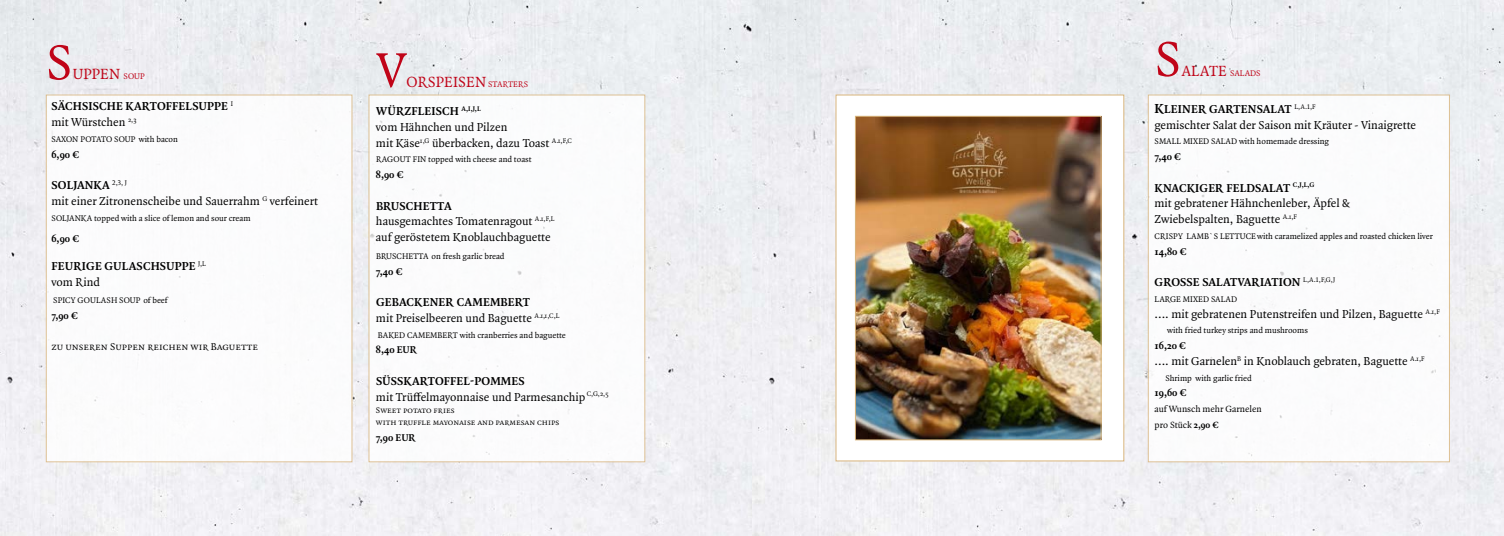
<style>
.page{position:relative;width:1504px;height:536px;background:#fff}
.page>*{position:absolute;margin:0;border:0;box-sizing:border-box;transform-origin:0 0}
.t1{font:52.5px "Quadraat Pro";color:#c00418}
.t2{font:15.75px "Quadraat Pro";letter-spacing:.01em;color:#c00418}
.t3{font:12.25px/15.8px "Quadraat Pro";color:#000}
.t4{font:700 12.25px/15.8px "Quadraat Pro";letter-spacing:.01em;color:#000}
.t5{font:700 10.5px "Quadraat Pro";color:#000}
.t6{font:10.5px "Quadraat Pro";color:#000}
.t7{font:9.62px/15.8px "Quadraat Pro";letter-spacing:-.005em;color:#000}
.t8{font:8.75px/12.2px "Quadraat Pro";letter-spacing:.005em;color:#000}
.t9{font:8.75px "Quadraat Pro";letter-spacing:.01em;color:#c00418}
.s1{font-size:8.75px}
.s2{font-weight:400}
.s3{font-weight:700}
.s4{font-size:15.75px}
.s5{font-weight:700;font-size:14px}
</style>
<div class="page">
<img style="left:0;top:0;width:1503px;height:536px">
<div style="left:368px;top:95px;width:277px;height:367px;background:#fff;border:1px solid #d9b57c"></div>
<div style="left:46px;top:95px;width:306px;height:367px;background:#fff;border:1px solid #d9b57c"></div>
<div style="left:835px;top:95px;width:289px;height:366px;background:#fff;border:1px solid #d9b57c"></div>
<img style="left:856px;top:118px;width:243px;height:320px">
<div style="left:854px;top:116px;width:247px;height:324px;border:1px solid #d9b57c"></div>
<div style="left:1147px;top:95px;width:302px;height:367px;background:#fff;border:1px solid #d9b57c"></div>
<h1 class="t1" style="left:46px;top:27px;width:28px">S</h1>
<p class="t2" style="left:73px;top:64px;width:74px">UPPEN <span class="s1">SOUP</span></p>
<p class="t4" style="left:51px;top:98px;width:183px">SÄCHSISCHE KARTOFFELSUPPE <sup>I </sup><span class="s2">mit Würstchen</span> <sup>2,3</sup></p>
<p class="t8" style="left:52px;top:133px;width:128px">SAXON POTATO SOUP with bacon</p>
<p class="t5" style="left:51px;top:147px;width:29px">6,90 €</p>
<p class="t3" style="left:51px;top:177px;width:268px"><span class="s3">SOLJANKA</span> <sup>2,3,</sup> <sup>J<br></sup>mit einer Zitronenscheibe und Sauerrahm <sup>G</sup> verfeinert</p>
<p class="t8" style="left:52px;top:212px;width:201px">SOLJANKA topped with a slice of lemon and sour cream</p>
<p class="t5" style="left:51px;top:231px;width:29px">6,90 €</p>
<p class="t4" style="left:51px;top:258px;width:156px">FEURIGE GULASCHSUPPE <sup>J,L </sup><span class="s2">vom Rind</span></p>
<p class="t8" style="left:53px;top:294px;width:117px">SPICY GOULASH SOUP of beef</p>
<p class="t5" style="left:51px;top:308px;width:28px">7,90 €</p>
<p class="t6" style="left:51px;top:340px;width:208px">zu unseren Suppen reichen wir Baguette</p>
<h1 class="t1" style="left:376px;top:35px;width:32px">V</h1>
<p class="t2" style="left:406px;top:71px;width:123px">ORSPEISEN <span class="s1">STARTERS</span></p>
<p class="t3" style="left:376px;top:103px;width:197px"><span class="s3">WÜRZFLEISCH</span> <sup>A,I,J,L<br></sup>vom Hähnchen und Pilzen<br>mit Käse<sup>1,G</sup> überbacken, dazu Toast <sup>A.1,F,C</sup></p>
<p class="t8" style="left:376px;top:153px;width:157px">RAGOUT FIN topped with cheese and toast</p>
<p class="t5" style="left:376px;top:168px;width:29px">8,90 €</p>
<p class="t3" style="left:376px;top:198px;width:180px"><span class="s3">BRUSCHETTA<br></span>hausgemachtes Tomatenragout <sup>A.1,F,L </sup>auf geröstetem Knoblauchbaguette</p>
<p class="t8" style="left:376px;top:250px;width:130px">BRUSCHETTA on fresh garlic bread</p>
<p class="t5" style="left:376px;top:264px;width:28px">7,40 €</p>
<p class="t3" style="left:376px;top:294px;width:185px"><span class="s3">GEBACKENER CAMEMBERT<br></span>mit Preiselbeeren und Baguette <sup>A.1,1,C,L</sup></p>
<p class="t8" style="left:378px;top:328px;width:189px">BAKED CAMEMBERT with cranberries and baguette</p>
<p class="t5" style="left:376px;top:343px;width:43px">8,40 EUR</p>
<p class="t3" style="left:376px;top:373px;width:234px"><span class="s3">SÜSSKARTOFFEL-POMMES<br></span>mit Trüffelmayonnaise und Parmesanchip <sup>C,G,2,5</sup></p>
<p class="t8" style="left:376px;top:404px;width:185px">Sweet potato fries<br>with truffle mayonaise and parmesan chips</p>
<p class="t5" style="left:376px;top:430px;width:41px">7,90 EUR</p>
<h1 class="t1" style="left:1154px;top:23px;width:28px">S</h1>
<p class="t9" style="left:1181px;top:67px;width:81px"><span class="s4">ALATE</span> SALADS</p>
<p class="t3" style="left:1154px;top:101px;width:263px"><span class="s5">K</span><span class="s3">LEINER GARTENSALAT</span> <sup>L,A.1,F<br></sup>gemischter Salat der Saison mit Kräuter - Vinaigrette</p>
<p class="t8" style="left:1154px;top:135px;width:176px">SMALL MIXED SALAD with homemade dressing</p>
<p class="t5" style="left:1154px;top:149px;width:28px">7,40 €</p>
<p class="t3" style="left:1154px;top:180px;width:197px"><span class="s3">KNACKIGER FELDSALAT</span> <sup>C,J,L,G<br></sup>mit gebratener Hähnchenleber, Äpfel &amp;<br>Zwiebelspalten, Baguette <sup>A.1,F</sup></p>
<p class="t8" style="left:1154px;top:230px;width:280px">CRISPY LAMB`S LETTUCEwith caramelized apples and roasted chicken liver</p>
<p class="t5" style="left:1154px;top:244px;width:34px">14,80 €</p>
<p class="t4" style="left:1154px;top:274px;width:182px">GROSSE SALATVARIATION <sup>L,A.1,F,G,J</sup></p>
<p class="t8" style="left:1154px;top:293px;width:84px">LARGE MIXED SALAD</p>
<p class="t3" style="left:1154px;top:306px;width:287px">.... mit gebratenen Putenstreifen und Pilzen, Baguette <sup>A.1,F</sup></p>
<p class="t8" style="left:1167px;top:324px;width:142px">with fried turkey strips and mushrooms</p>
<p class="t5" style="left:1154px;top:338px;width:33px">16,20 €</p>
<p class="t3" style="left:1154px;top:353px;width:272px">.... mit Garnelen<sup>B</sup> in Knoblauch gebraten, Baguette <sup>A.1,F</sup></p>
<p class="t8" style="left:1165px;top:371px;width:88px">Shrimp with garlic fried</p>
<p class="t5" style="left:1154px;top:386px;width:34px">19,60 €</p>
<p class="t7" style="left:1154px;top:401px;width:109px">auf Wunsch mehr Garnelen pro Stück <span class="s3">2,90 €</span></p>
</div>
